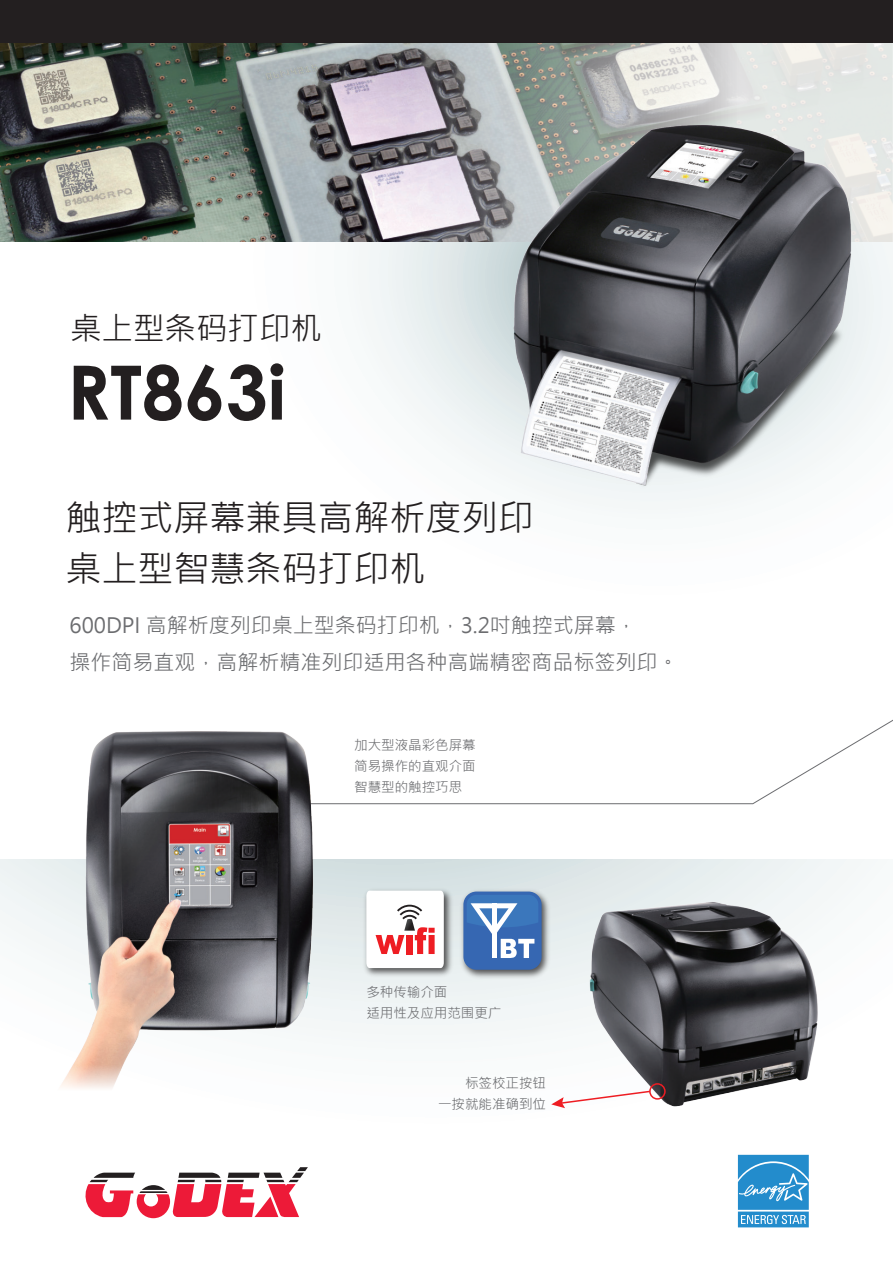
<style>
.page{position:relative;width:893px;height:1263px;background:#fff}
.page>*{position:absolute;margin:0;border:0;box-sizing:border-box;transform-origin:0 0}
.t1{font:700 75px "Century Gothic";color:#231f20}
.t2{font:36px/51px "Microsoft Jheng Hei";color:#231f20}
.t3{font:31.5px "Microsoft Jheng Hei";color:#231f20}
.t4{font:21px/37.5px "Microsoft Jheng Hei";color:#6c6d70}
.t5{font:13.5px/21px "Microsoft Jheng Hei";color:#6c6d70;text-align:right}
</style>
<div class="page">
<img style="left:0;top:43px;width:893px;height:199px">
<svg style="left:358px;top:242px;width:535px;height:223px"></svg>
<svg style="left:151px;top:859px;width:714px;height:360px"></svg>
<div style="left:0;top:0;width:893px;height:43px;background:#231f20"></div>
<svg style="left:85px;top:1167px;width:223px;height:51px"></svg>
<svg style="left:362px;top:719px;width:531px;height:86px"></svg>
<img style="left:362px;top:885px;width:93px;height:94px">
<svg style="left:366px;top:891px;width:78px;height:77px"></svg>
<img style="left:458px;top:886px;width:95px;height:95px">
<div style="left:463px;top:891px;width:79px;height:79px;background:#3667b2;border-radius:13px"></div>
<svg style="left:467px;top:895px;width:71px;height:63px"></svg>
<hr style="left:492px;top:903px;width:4px;height:55px;background:#fff">
<img style="left:0;top:731px;width:362px;height:364px">
<img style="left:588px;top:884px;width:234px;height:234px">
<div style="left:649px;top:1083px;width:17px;height:17px;border:2px solid #ee1d23;border-radius:50%"></div>
<svg style="left:551px;top:1090px;width:101px;height:18px"></svg>
<img style="left:485px;top:51px;width:394px;height:709px">
<div style="left:731px;top:1148px;width:85px;height:85px;background:#fff"></div>
<svg style="left:738px;top:1155px;width:71px;height:72px;background:#479ed4"></svg>
<h3 class="t3" style="left:70px;top:308px;width:254px">桌上型条码打印机</h3>
<h1 class="t1" style="left:67px;top:335px;width:220px">RT863i</h1>
<h2 class="t2" style="left:66px;top:492px;width:469px">触控式屏幕兼具高解析度列印桌上型智慧条码打印机</h2>
<p class="t4" style="left:69px;top:606px;width:611px">600DPI 高解析度列印桌上型条码打印机，3.2吋触控式屏幕，<br>操作简易直观，高解析精准列印适用各种高端精密商品标签列印。</p>
<p class="t5" style="left:354px;top:734px;width:123px;text-align:justify">加大型液晶彩色屏幕简易操作的直观介面智慧型的触控巧思</p>
<p class="t5" style="left:366px;top:981px;width:136px;text-align:left">多种传输介面<br>适用性及应用范围更广</p>
<p class="t5" style="left:438px;top:1073px;width:109px">标签校正按钮<br>一按就能准确到位</p>
</div>
